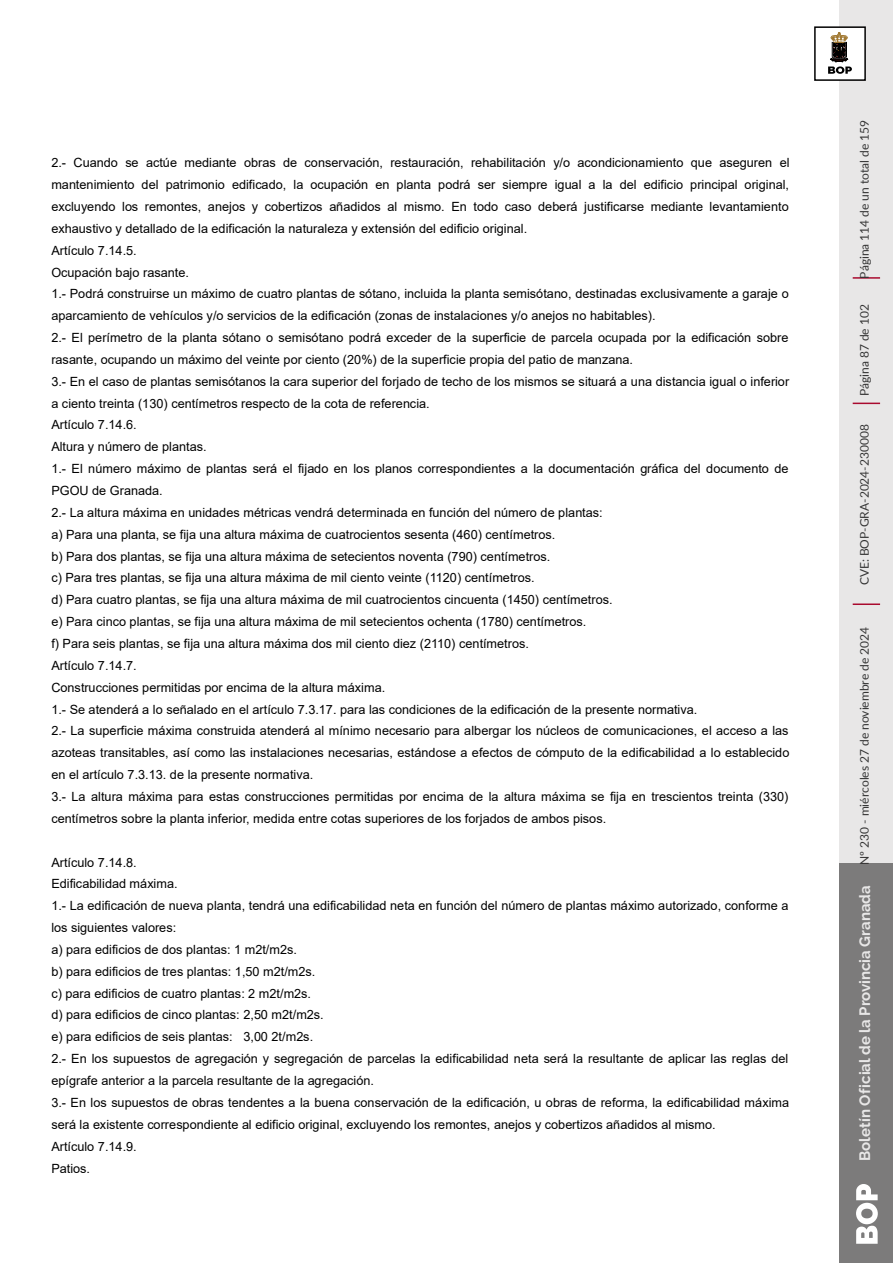
<style>
.page{position:relative;width:893px;height:1263px;background:#fff}
.page>*{position:absolute;margin:0;border:0;box-sizing:border-box;transform-origin:0 0}
.t1{font:700 15px "Raleway";color:#e8e7e7}
.t2{font:12.75px/21.9px "Arial";letter-spacing:.005em;color:#000}
.t3{font:12px "Lato";color:#333}
</style>
<div class="page">
<div style="left:839px;top:0;width:53px;height:1263px;background:#e8e7e7"></div>
<div style="left:839px;top:863px;width:53px;height:400px;background:#7c7b7b"></div>
<svg style="left:856px;top:1184px;width:21px;height:60px"></svg>
<div style="left:814px;top:27px;width:51px;height:53px;background:#fff"></div>
<div style="left:814px;top:26px;width:51px;height:55px;border:2px solid #000"></div>
<svg style="left:827px;top:28px;width:24px;height:46px"></svg>
<svg style="left:852px;top:403px;width:28px;height:1px"></svg>
<hr style="left:852px;top:277px;width:28px;height:2px;background:#a90a2e">
<svg style="left:852px;top:604px;width:28px;height:1px"></svg>
<p class="t2" style="left:51px;top:153px;width:739px">2.- Cuando se actúe mediante obras de conservación, restauración, rehabilitación y/o acondicionamiento que aseguren el mantenimiento del patrimonio edificado, la ocupación en planta podrá ser siempre igual a la del edificio principal original, excluyendo los remontes, anejos y cobertizos añadidos al mismo. En todo caso deberá justificarse mediante levantamiento exhaustivo y detallado de la edificación la naturaleza y extensión del edificio original.<br>Artículo 7.14.5.<br>Ocupación bajo rasante.<br>1.- Podrá construirse un máximo de cuatro plantas de sótano, incluida la planta semisótano, destinadas exclusivamente a garaje o aparcamiento de vehículos y/o servicios de la edificación (zonas de instalaciones y/o anejos no habitables).<br>2.- El perímetro de la planta sótano o semisótano podrá exceder de la superficie de parcela ocupada por la edificación sobre rasante, ocupando un máximo del veinte por ciento (20%) de la superficie propia del patio de manzana.<br>3.- En el caso de plantas semisótanos la cara superior del forjado de techo de los mismos se situará a una distancia igual o inferior a ciento treinta (130) centímetros respecto de la cota de referencia.<br>Artículo 7.14.6.<br>Altura y número de plantas.<br>1.- El número máximo de plantas será el fijado en los planos correspondientes a la documentación gráfica del documento de PGOU de Granada.<br>2.- La altura máxima en unidades métricas vendrá determinada en función del número de plantas:<br>a) Para una planta, se fija una altura máxima de cuatrocientos sesenta (460) centímetros.<br>b) Para dos plantas, se fija una altura máxima de setecientos noventa (790) centímetros.<br>c) Para tres plantas, se fija una altura máxima de mil ciento veinte (1120) centímetros.<br>d) Para cuatro plantas, se fija una altura máxima de mil cuatrocientos cincuenta (1450) centímetros.<br>e) Para cinco plantas, se fija una altura máxima de mil setecientos ochenta (1780) centímetros.<br>f) Para seis plantas, se fija una altura máxima dos mil ciento diez (2110) centímetros.<br>Artículo 7.14.7.<br>Construcciones permitidas por encima de la altura máxima.<br>1.- Se atenderá a lo señalado en el artículo 7.3.17. para las condiciones de la edificación de la presente normativa.<br>2.- La superficie máxima construida atenderá al mínimo necesario para albergar los núcleos de comunicaciones, el acceso a las azoteas transitables, así como las instalaciones necesarias, estándose a efectos de cómputo de la edificabilidad a lo establecido en el artículo 7.3.13. de la presente normativa.<br>3.- La altura máxima para estas construcciones permitidas por encima de la altura máxima se fija en trescientos treinta (330) centímetros sobre la planta inferior, medida entre cotas superiores de los forjados de ambos pisos.</p>
<p class="t2" style="left:51px;top:852px;width:739px">Artículo 7.14.8.<br>Edificabilidad máxima.<br>1.- La edificación de nueva planta, tendrá una edificabilidad neta en función del número de plantas máximo autorizado, conforme a los siguientes valores:<br>a) para edificios de dos plantas: 1 m2t/m2s.<br>b) para edificios de tres plantas: 1,50 m2t/m2s.<br>c) para edificios de cuatro plantas: 2 m2t/m2s.<br>d) para edificios de cinco plantas: 2,50 m2t/m2s.<br>e) para edificios de seis plantas: 3,00 2t/m2s.<br>2.- En los supuestos de agregación y segregación de parcelas la edificabilidad neta será la resultante de aplicar las reglas del epígrafe anterior a la parcela resultante de la agregación.<br>3.- En los supuestos de obras tendentes a la buena conservación de la edificación, u obras de reforma, la edificabilidad máxima será la existente correspondiente al edificio original, excluyendo los remontes, anejos y cobertizos añadidos al mismo.<br>Artículo 7.14.9.<br>Patios.</p>
<p class="t3" style="left:859px;top:279px;width:160px;rotate:-90deg">Página 114 de un total de 159</p>
<p class="t3" style="left:859px;top:396px;width:93px;rotate:-90deg">Página 87 de 102</p>
<p class="t3" style="left:859px;top:585px;width:162px;rotate:-90deg">CVE: BOP-GRA-2024-230008</p>
<p class="t3" style="left:859px;top:865px;width:239px;rotate:-90deg">Nº 230 - miércoles 27 de noviembre de 2024</p>
<p class="t1" style="left:856px;top:1161px;width:277px;rotate:-90deg">Boletín Oficial de la Provincia Granada</p>
</div>
